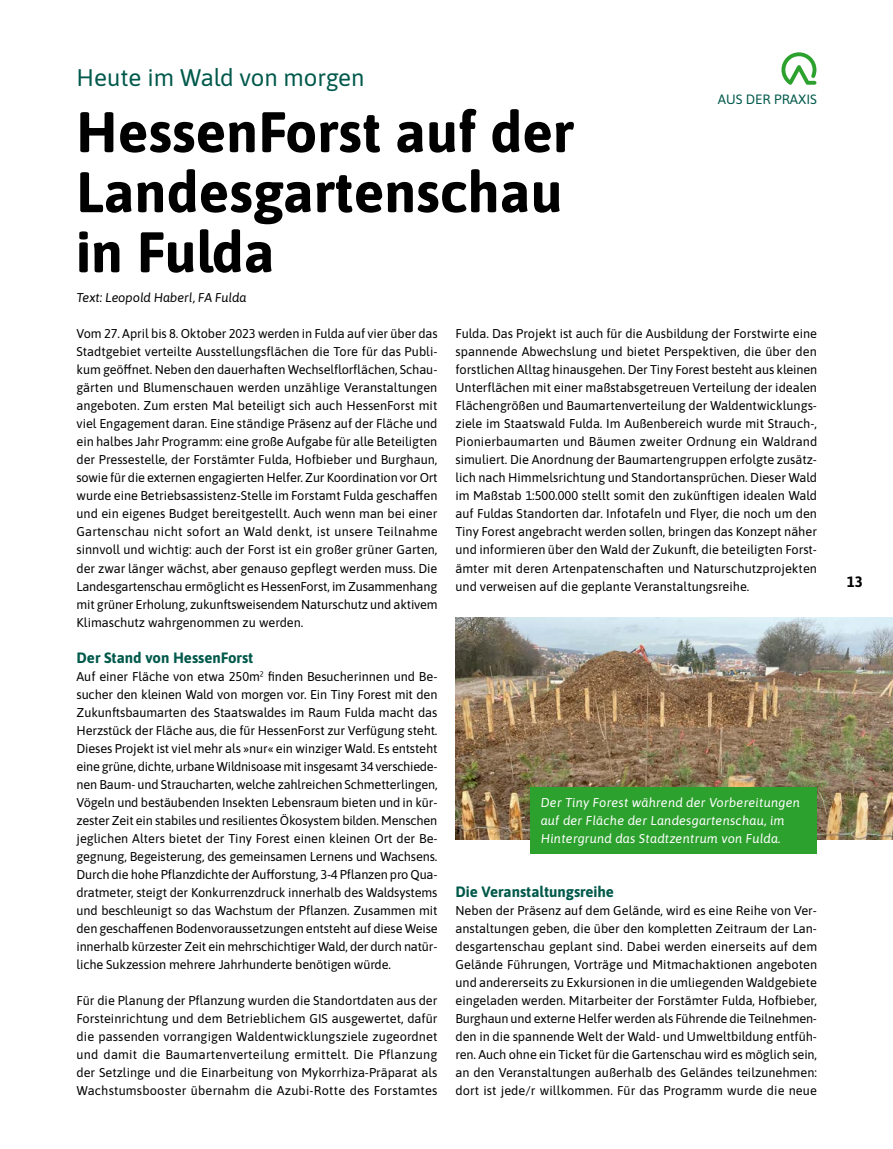
<style>
.page{position:relative;width:893px;height:1149px;background:#fff}
.page>*{position:absolute;margin:0;border:0;box-sizing:border-box;transform-origin:0 0}
.Headline_38_bold{font:700 57px/60px "Asap";color:#000}
.Subtitel{font:24px "Asap";color:#00594b}
.Zwischenüberschrift{font:700 15px "Asap";color:#00594b}
.t1{font:700 15px "Asap";color:#000}
.t2{font:13.5px "Asap";color:#00594b}
.Fließtext{font:12.75px/18px "Asap";color:#000;text-align:justify}
.Bildunterschrift{font:italic 12.75px/18px "Asap";letter-spacing:.02em;color:#fff}
.Autorinnen{font:italic 12.75px "Asap";color:#000}
</style>
<div class="page">
<img style="left:455px;top:617px;width:438px;height:222px">
<svg style="left:781px;top:52px;width:35px;height:33px"></svg>
<div style="left:530px;top:786px;width:286px;height:67px;background:#2da12e"></div>
<p class="Subtitel" style="left:77px;top:61px;width:290px">Heute im Wald von morgen</p>
<p class="Headline_38_bold" style="left:76px;top:99px;width:499px">HessenForst auf der<br>Landesgartenschau in Fulda</p>
<p class="t2" style="left:718px;top:90px;width:37px">Aus der</p>
<p class="t2" style="left:774px;top:90px;width:16px">Praxis</p>
<p class="Autorinnen" style="left:77px;top:289px;width:171px">Text: Leopold Haberl, FA Fulda</p>
<p class="Fließtext" style="left:77px;top:324px;width:363px">Vom 27. April bis 8. Oktober 2023 werden in Fulda auf vier über das Stadtgebiet verteilte Ausstellungsflächen die Tore für das Publi&shy;kum geöffnet. Neben den dauerhaften Wechselflorflächen, Schau&shy;gärten und Blumenschauen werden unzählige Veranstaltungen angeboten. Zum ersten Mal beteiligt sich auch HessenForst mit viel Engagement daran. Eine ständige Präsenz auf der Fläche und ein halbes Jahr Programm: eine große Aufgabe für alle Beteiligten der Pressestelle, der Forstämter Fulda, Hofbieber und Burghaun, sowie für die externen engagierten Helfer. Zur Koordination vor Ort wurde eine Betriebsassistenz-Stelle im Forstamt Fulda geschaffen und ein eigenes Budget bereitgestellt. Auch wenn man bei einer Gartenschau nicht sofort an Wald denkt, ist unsere Teilnahme sinnvoll und wichtig: auch der Forst ist ein großer grüner Garten, der zwar länger wächst, aber genauso gepflegt werden muss. Die Landesgartenschau ermöglicht es HessenForst, im Zusammenhang mit grüner Erholung, zukunftsweisendem Naturschutz und aktivem Klimaschutz wahrgenommen zu werden.</p>
<p class="Zwischenüberschrift" style="left:77px;top:646px;width:178px">Der Stand von HessenForst</p>
<p class="Fließtext" style="left:77px;top:666px;width:363px">Auf einer Fläche von etwa 250m² finden Besucherinnen und Be&shy;sucher den kleinen Wald von morgen vor. Ein Tiny Forest mit den Zukunftsbaumarten des Staatswaldes im Raum Fulda macht das Herzstück der Fläche aus, die für HessenForst zur Verfügung steht.<br>Dieses Projekt ist viel mehr als »nur« ein winziger Wald. Es entsteht eine grüne, dichte, urbane Wildnisoase mit insgesamt 34 verschiede&shy;nen Baum- und Straucharten, welche zahlreichen Schmetterlingen, Vögeln und bestäubenden Insekten Lebensraum bieten und in kür&shy;zester Zeit ein stabiles und resilientes Ökosystem bilden. Menschen jeglichen Alters bietet der Tiny Forest einen kleinen Ort der Be&shy;gegnung, Begeisterung, des gemeinsamen Lernens und Wachsens.<br>Durch die hohe Pflanzdichte der Aufforstung, 3-4 Pflanzen pro Qua&shy;dratmeter, steigt der Konkurrenzdruck innerhalb des Waldsystems und beschleunigt so das Wachstum der Pflanzen. Zusammen mit den geschaffenen Bodenvoraussetzungen entsteht auf diese Weise innerhalb kürzester Zeit ein mehrschichtiger Wald, der durch natür&shy;liche Sukzession mehrere Jahrhunderte benötigen würde.</p>
<p class="Fließtext" style="left:77px;top:990px;width:362px">Für die Planung der Pflanzung wurden die Standortdaten aus der Forsteinrichtung und dem Betrieblichem GIS ausgewertet, dafür die passenden vorrangigen Waldentwicklungsziele zugeordnet und damit die Baumartenverteilung ermittelt. Die Pflanzung der Setzlinge und die Einarbeitung von Mykorrhiza-Präparat als Wachstumsbooster übernahm die Azubi-Rotte des Forstamtes</p>
<p class="Fließtext" style="left:455px;top:324px;width:363px">Fulda. Das Projekt ist auch für die Ausbildung der Forstwirte eine spannende Abwechslung und bietet Perspektiven, die über den forstlichen Alltag hinausgehen. Der Tiny Forest besteht aus kleinen Unterflächen mit einer maßstabsgetreuen Verteilung der idealen Flächengrößen und Baumartenverteilung der Waldentwicklungs&shy;ziele im Staatswald Fulda. Im Außenbereich wurde mit Strauch-, Pionierbaumarten und Bäumen zweiter Ordnung ein Waldrand simuliert. Die Anordnung der Baumartengruppen erfolgte zusätz&shy;lich nach Himmelsrichtung und Standortansprüchen. Dieser Wald im Maßstab 1:500.000 stellt somit den zukünftigen idealen Wald auf Fuldas Standorten dar. Infotafeln und Flyer, die noch um den Tiny Forest angebracht werden sollen, bringen das Konzept näher und informieren über den Wald der Zukunft, die beteiligten Forst&shy;ämter mit deren Artenpatenschaften und Naturschutzprojekten und verweisen auf die geplante Veranstaltungsreihe.</p>
<p class="Bildunterschrift" style="left:541px;top:792px;width:261px">Der Tiny Forest während der Vorbereitungen auf der Fläche der Landesgartenschau, im<br>Hintergrund das Stadtzentrum von Fulda.</p>
<p class="Zwischenüberschrift" style="left:455px;top:880px;width:160px">Die Veranstaltungsreihe</p>
<p class="Fließtext" style="left:455px;top:900px;width:363px">Neben der Präsenz auf dem Gelände, wird es eine Reihe von Ver&shy;anstaltungen geben, die über den kompletten Zeitraum der Lan&shy;desgartenschau geplant sind. Dabei werden einerseits auf dem Gelände Führungen, Vorträge und Mitmachaktionen angeboten und andererseits zu Exkursionen in die umliegenden Waldgebiete eingeladen werden. Mitarbeiter der Forstämter Fulda, Hofbieber, Burghaun und externe Helfer werden als Führende die Teilnehmen&shy;den in die spannende Welt der Wald- und Umweltbildung entfüh&shy;ren. Auch ohne ein Ticket für die Gartenschau wird es möglich sein, an den Veranstaltungen außerhalb des Geländes teilzunehmen: dort ist jede/r willkommen. Für das Programm wurde die neue</p>
<p class="t1" style="left:847px;top:571px;width:18px">13</p>
</div>
